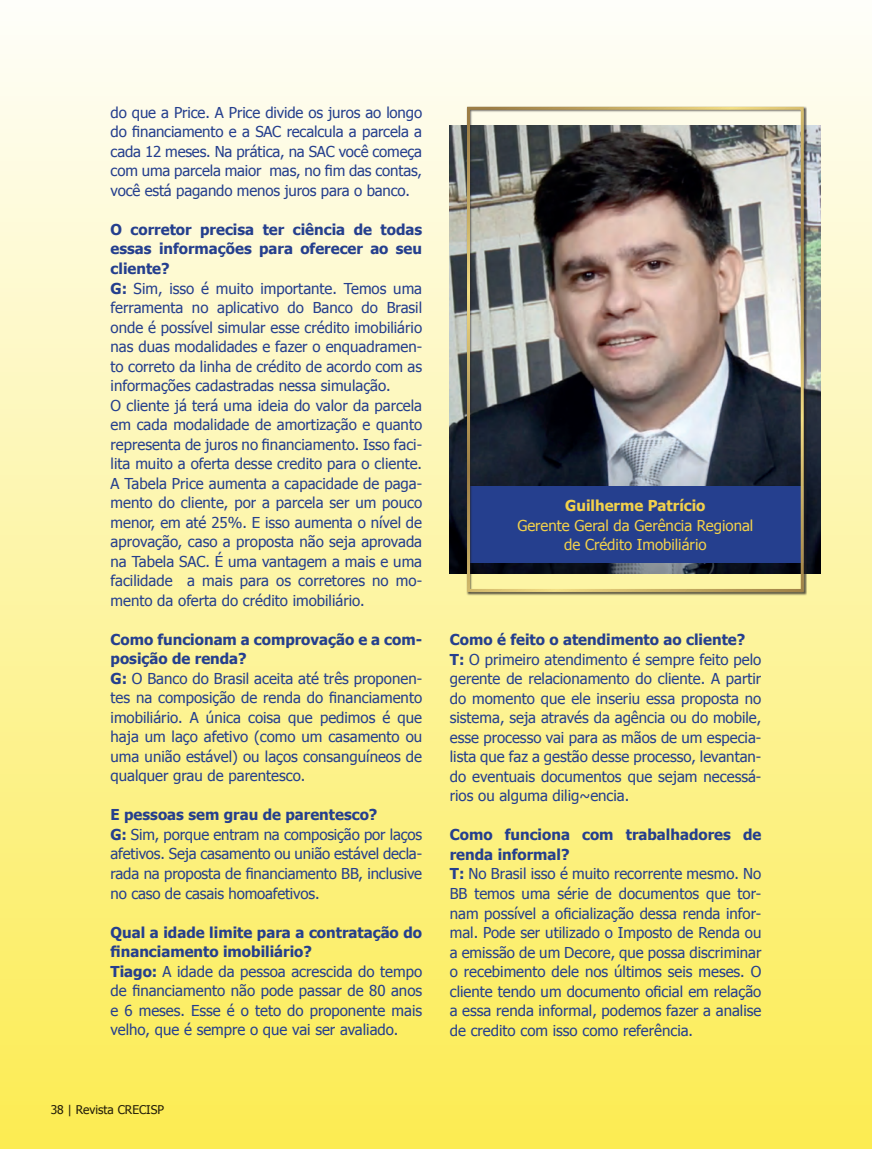
<style>
.page{position:relative;width:872px;height:1149px;background:#fff}
.page>*{position:absolute;margin:0;border:0;box-sizing:border-box;transform-origin:0 0}
.REVISTA{font:15px/19.5px "Tahoma";color:#253f8e;text-align:justify}
.REVISTA-2{font:700 15px/19.5px "Tahoma";color:#253f8e}
.REVISTA-3{font:15px "Tahoma";color:#f2d14b}
.REVISTA-4{font:700 15px "Tahoma";color:#f2d14b}
.t1{font:12px "Tahoma";color:#231f20}
.s1{font-weight:700}
</style>
<div class="page">
<div style="left:0;top:0;width:872px;height:1148px;background:linear-gradient(to bottom,#fefefa,#fcec52)"></div>
<img style="left:450px;top:126px;width:371px;height:447px">
<div style="left:466px;top:106px;width:341px;height:489px;background:#231f20;opacity:.75"></div>
<p class="REVISTA" style="left:111px;top:102px;width:313px">do que a Price. A Price divide os juros ao longo do financiamento e a SAC recalcula a parcela a cada 12 meses. Na prática, na SAC você começa com uma parcela maior mas, no fim das contas, você está pagando menos juros para o banco.</p>
<p class="REVISTA-2" style="left:111px;top:219px;width:313px;text-align:justify">O corretor precisa ter ciência de todas essas informações para oferecer ao seu cliente?</p>
<p class="REVISTA" style="left:111px;top:277px;width:313px"><span class="s1">G:</span> Sim, isso é muito importante. Temos uma ferramenta no aplicativo do Banco do Brasil onde é possível simular esse crédito imobiliário nas duas modalidades e fazer o enquadramen&shy;to correto da linha de crédito de acordo com as informações cadastradas nessa simulação.</p>
<p class="REVISTA" style="left:111px;top:394px;width:313px">O cliente já terá uma ideia do valor da parcela em cada modalidade de amortização e quanto representa de juros no financiamento. Isso faci&shy;lita muito a oferta desse credito para o cliente.<br>A Tabela Price aumenta a capacidade de paga&shy;mento do cliente, por a parcela ser um pouco menor, em até 25%. E isso aumenta o nível de aprovação, caso a proposta não seja aprovada na Tabela SAC. É uma vantagem a mais e uma facilidade a mais para os corretores no mo&shy;mento da oferta do crédito imobiliário.</p>
<p class="REVISTA-2" style="left:111px;top:628px;width:313px">Como funcionam a comprovação e a com&shy;posição de renda?</p>
<p class="REVISTA" style="left:111px;top:667px;width:313px"><span class="s1">G:</span> O Banco do Brasil aceita até três proponen&shy;tes na composição de renda do financiamento imobiliário. A única coisa que pedimos é que haja um laço afetivo (como um casamento ou uma união estável) ou laços consanguíneos de qualquer grau de parentesco.</p>
<p class="REVISTA-2" style="left:111px;top:804px;width:268px">E pessoas sem grau de parentesco?</p>
<p class="REVISTA" style="left:111px;top:823px;width:313px"><span class="s1">G:</span> Sim, porque entram na composição por laços afetivos. Seja casamento ou união estável decla&shy;rada na proposta de financiamento BB, inclusive no caso de casais homoafetivos.</p>
<p class="REVISTA-2" style="left:111px;top:921px;width:313px">Qual a idade limite para a contratação do financiamento imobiliário?</p>
<p class="REVISTA" style="left:111px;top:960px;width:313px"><span class="s1">Tiago:</span> A idade da pessoa acrescida do tempo de financiamento não pode passar de 80 anos e 6 meses. Esse é o teto do proponente mais velho, que é sempre o que vai ser avaliado.</p>
<p class="t1" style="left:51px;top:1101px;width:115px">38 | Revista CRECISP</p>
<p class="REVISTA-4" style="left:565px;top:495px;width:142px">Guilherme Patrício</p>
<p class="REVISTA-3" style="left:517px;top:515px;width:237px">Gerente Geral da Gerência Regional</p>
<p class="REVISTA-3" style="left:564px;top:534px;width:144px">de Crédito Imobiliário</p>
<p class="REVISTA-2" style="left:450px;top:629px;width:297px">Como é feito o atendimento ao cliente?</p>
<p class="REVISTA" style="left:450px;top:648px;width:313px"><span class="s1">T:</span> O primeiro atendimento é sempre feito pelo gerente de relacionamento do cliente. A partir do momento que ele inseriu essa proposta no sistema, seja através da agência ou do mobile, esse processo vai para as mãos de um especia&shy;lista que faz a gestão desse processo, levantan&shy;do eventuais documentos que sejam necessá&shy;rios ou alguma dilig~encia.</p>
<p class="REVISTA-2" style="left:450px;top:824px;width:313px">Como funciona com trabalhadores de renda informal?</p>
<p class="REVISTA" style="left:450px;top:863px;width:313px"><span class="s1">T:</span> No Brasil isso é muito recorrente mesmo. No BB temos uma série de documentos que tor&shy;nam possível a oficialização dessa renda infor&shy;mal. Pode ser utilizado o Imposto de Renda ou a emissão de um Decore, que possa discriminar o recebimento dele nos últimos seis meses. O cliente tendo um documento oficial em relação a essa renda informal, podemos fazer a analise de credito com isso como referência.</p>
</div>
